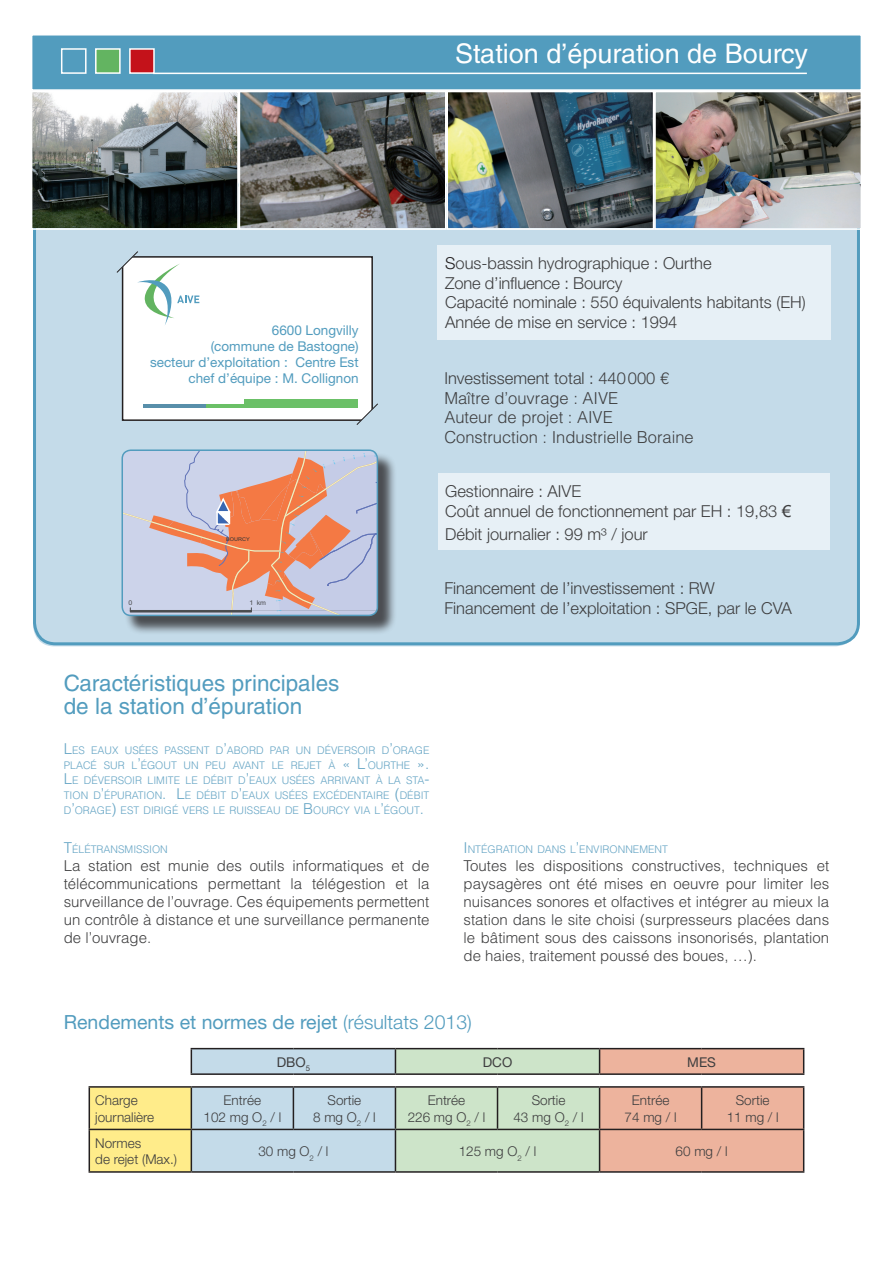
<style>
.page{position:relative;width:893px;height:1263px;background:#fff}
.page>*{position:absolute;margin:0;border:0;box-sizing:border-box;transform-origin:0 0}
.t1{font:27px "Helvetica LT Std";color:#fff}
.t2{font:22.5px/22.5px "Helvetica LT Std";color:#529cbe}
.t3{font:19.5px "Helvetica Neue";color:#529cbe}
.t4{font:300 16.5px/19.8px "Helvetica Neue";color:#3e3e3f}
.t5{font:300 16.5px/19.8px "Helvetica LT Std";color:#3e3e3f}
.t6{font:300 15px/18px "Helvetica LT Std";color:#3e3e3f;text-align:justify}
.t7{font:300 13.5px/16.2px "Helvetica Neue";color:#3e3e3f;text-align:center}
.t8{font:13.5px/16.2px "Helvetica Neue";color:#529cbe;text-align:right}
.t9{font:13.5px "Helvetica Neue";color:#3e3e3f}
.t10{font:300 10.5px/15px "Helvetica LT Std";color:#64a4c4;text-align:justify}
.t11{font:6.75px "Courier New";color:#29c4f3;scale:.94 1}
.t12{font:6.6px "Arial";color:#4a4c4f;scale:1.07 1}
.t13{font:5.25px "Arial";letter-spacing:.005em;color:#2f3234;scale:1.07 1}
.s1{color:#231f20}
.s2{font-family:"Helvetica LT Std"}
.s3{font-family:"Arial";font-weight:400}
.s4{font-size:15px}
.s5{font-weight:300}
</style>
<div class="page">
<div style="left:31px;top:34px;width:831px;height:57px;background:#529cbe;border:2px solid #fff"></div>
<div style="left:61px;top:48px;width:26px;height:26px;background:#529cbe;border:2px solid #fff"></div>
<div style="left:95px;top:48px;width:26px;height:26px;background:#63b461;border:2px solid #fff"></div>
<div style="left:129px;top:48px;width:26px;height:26px;background:#c4121a;border:2px solid #fff"></div>
<hr style="left:153px;top:73px;width:654px;height:1px;background:#fff">
<div style="left:33px;top:183px;width:824px;height:463px;background:#c4dbe9;border-radius:21px"></div>
<div style="left:123px;top:257px;width:249px;height:163px;background:#fff"></div>
<div style="left:122px;top:256px;width:251px;height:165px;border:2px solid #231f20"></div>
<div style="left:244px;top:399px;width:113px;height:9px;background:#6bc067"></div>
<hr style="left:143px;top:404px;width:63px;height:4px;background:#588faa">
<svg style="left:116px;top:251px;width:83px;height:75px"></svg>
<svg style="left:356px;top:403px;width:22px;height:22px"></svg>
<hr style="left:206px;top:404px;width:40px;height:4px;background:#6bc067">
<img style="left:34px;top:94px;width:617px;height:133px">
<div style="left:31px;top:91px;width:208px;height:139px;border:2px solid #fff"></div>
<div style="left:239px;top:91px;width:207px;height:139px;border:2px solid #fff"></div>
<div style="left:446px;top:91px;width:208px;height:139px;border:2px solid #fff"></div>
<img style="left:657px;top:94px;width:202px;height:133px">
<div style="left:654px;top:91px;width:208px;height:139px;border:2px solid #fff"></div>
<div style="left:437px;top:245px;width:393px;height:95px;background:#e7f0f6"></div>
<div style="left:438px;top:474px;width:391px;height:76px;background:#e7f0f6"></div>
<div style="left:124px;top:452px;width:273px;height:183px;background:#231f20;opacity:.75"></div>
<hr style="left:191px;top:1048px;width:102px;height:1px;background:#231f20">
<hr style="left:293px;top:1048px;width:102px;height:1px;background:#231f20">
<hr style="left:395px;top:1048px;width:102px;height:1px;background:#231f20">
<hr style="left:497px;top:1048px;width:103px;height:1px;background:#231f20">
<hr style="left:600px;top:1048px;width:102px;height:1px;background:#231f20">
<hr style="left:702px;top:1048px;width:102px;height:1px;background:#231f20">
<hr style="left:89px;top:1171px;width:102px;height:2px;background:#231f20">
<hr style="left:191px;top:1171px;width:102px;height:2px;background:#231f20">
<hr style="left:293px;top:1171px;width:102px;height:2px;background:#231f20">
<hr style="left:395px;top:1171px;width:102px;height:2px;background:#231f20">
<hr style="left:497px;top:1171px;width:103px;height:2px;background:#231f20">
<hr style="left:600px;top:1171px;width:102px;height:2px;background:#231f20">
<hr style="left:702px;top:1171px;width:102px;height:2px;background:#231f20">
<svg style="left:89px;top:1049px;width:715px;height:123px"></svg>
<hr style="left:191px;top:1073px;width:102px;height:2px;background:#231f20">
<hr style="left:293px;top:1073px;width:102px;height:2px;background:#231f20">
<hr style="left:395px;top:1073px;width:102px;height:2px;background:#231f20">
<hr style="left:497px;top:1073px;width:103px;height:2px;background:#231f20">
<hr style="left:600px;top:1073px;width:102px;height:2px;background:#231f20">
<hr style="left:702px;top:1073px;width:102px;height:2px;background:#231f20">
<hr style="left:89px;top:1086px;width:102px;height:2px;background:#231f20">
<hr style="left:191px;top:1086px;width:102px;height:2px;background:#231f20">
<hr style="left:293px;top:1086px;width:102px;height:2px;background:#231f20">
<hr style="left:395px;top:1086px;width:102px;height:2px;background:#231f20">
<hr style="left:497px;top:1086px;width:103px;height:2px;background:#231f20">
<hr style="left:600px;top:1086px;width:102px;height:2px;background:#231f20">
<hr style="left:702px;top:1086px;width:102px;height:2px;background:#231f20">
<svg style="left:122px;top:450px;width:256px;height:165px"></svg>
<h1 class="t1" style="left:455px;top:38px;width:354px">Station d’épuration de Bourcy</h1>
<p class="t8" style="left:150px;top:321px;width:210px">6600 Longvilly<br>(commune de Bastogne)<br>secteur d’exploitation : Centre Est chef d’équipe : M. Collignon</p>
<p class="t13" style="left:226px;top:536px;width:24px">BOURCY</p>
<p class="t12" style="left:128px;top:598px;width:5px">0</p>
<p class="t12" style="left:249px;top:598px;width:17px">1 km</p>
<p class="t11" style="left:282px;top:589px;width:6px;rotate:90deg">!</p>
<p class="t4" style="left:445px;top:253px;width:362px"><span class="s1">S</span>ous-bassin hydrographique : Ourthe<br>Zone d’influence : Bourcy<br>Capacité nominale : 550 équivalents habitants (EH)<br>Année de mise en service : 1994</p>
<p class="t4" style="left:444px;top:368px;width:226px">Investissement total : 440000 <span class="s2">€</span></p>
<p class="t5" style="left:444px;top:388px;width:251px">Maître d’ouvrage : AIVE<br>Auteur de projet : AIVE<br>Construction : Industrielle Boraine</p>
<p class="t4" style="left:445px;top:481px;width:348px">Gestionnaire : AIVE<br>Coût annuel de fonctionnement par EH : 19,83 <span class="s3">€</span></p>
<p class="t4" style="left:445px;top:523px;width:204px">Débit journalier : 99 m³ / jour</p>
<p class="t4" style="left:444px;top:578px;width:349px">Financement de l’investissement : RW<br>Financement de l’exploitation : SPGE, par le CVA</p>
<h2 class="t2" style="left:64px;top:672px;width:277px">Caractéristiques principales de la station d’épuration</h2>
<p class="t10" style="left:64px;top:743px;width:367px"><span class="s4">L</span>ES EAUX USÉES PASSENT D<span class="s4">’</span>ABORD PAR UN DÉVERSOIR D<span class="s4">’</span>ORAGE PLACÉ SUR L<span class="s4">’</span>ÉGOUT UN PEU AVANT LE REJET À <span class="s4">« L’</span>OURTHE <span class="s4">».<br>L</span>E DÉVERSOIR LIMITE LE DÉBIT D<span class="s4">’</span>EAUX USÉES ARRIVANT À LA STA<span class="s4">-</span>TION D<span class="s4">’</span>ÉPURATION<span class="s4">. L</span>E DÉBIT D<span class="s4">’</span>EAUX USÉES EXCÉDENTAIRE <span class="s4">(</span>DÉBIT D<span class="s4">’</span>ORAGE<span class="s4">)</span> EST DIRIGÉ VERS LE RUISSEAU DE <span class="s4">B</span>OURCY VIA L<span class="s4">’</span>ÉGOUT<span class="s4">.</span></p>
<p class="t10" style="left:64px;top:842px;width:106px"><span class="s4">T</span>ÉLÉTRANSMISSION</p>
<p class="t6" style="left:64px;top:857px;width:367px">La station est munie des outils informatiques et de télécommunications permettant la télégestion et la surveillance de l’ouvrage. Ces équipements permettent un contrôle à distance et une surveillance permanente de l’ouvrage.</p>
<p class="t10" style="left:463px;top:842px;width:206px"><span class="s4">I</span> NTÉGRATION DANS L<span class="s4">’</span>ENVIRONNEMENT</p>
<p class="t6" style="left:463px;top:857px;width:367px">Toutes les dispositions constructives, techniques et paysagères ont été mises en oeuvre pour limiter les nuisances sonores et olfactives et intégrer au mieux la station dans le site choisi (surpresseurs placées dans le bâtiment sous des caissons insonorisés, plantation de haies, traitement poussé des boues, …).</p>
<h3 class="t3" style="left:64px;top:1010px;width:410px">Rendements et normes de rejet <span class="s5">(résultats 2013)</span></h3>
<p class="t9" style="left:277px;top:1054px;width:35px">DBO<sub>5</sub></p>
<p class="t9" style="left:483px;top:1054px;width:31px">DCO</p>
<p class="t9" style="left:687px;top:1054px;width:30px">MES</p>
<p class="t7" style="left:95px;top:1092px;width:61px;text-align:left">Charge journalière</p>
<p class="t7" style="left:204px;top:1092px;width:79px">Entrée<br>102 mg O<sub>2</sub> / l</p>
<p class="t7" style="left:313px;top:1092px;width:64px">Sortie<br>8 mg O<sub>2</sub> / l</p>
<p class="t7" style="left:408px;top:1092px;width:79px">Entrée<br>226 mg O<sub>2</sub> / l</p>
<p class="t7" style="left:513px;top:1092px;width:72px">Sortie<br>43 mg O<sub>2</sub> / l</p>
<p class="t7" style="left:625px;top:1092px;width:54px">Entrée<br>74 mg / l</p>
<p class="t7" style="left:727px;top:1092px;width:54px">Sortie<br>11 mg / l</p>
<p class="t7" style="left:95px;top:1135px;width:83px;text-align:left">Normes<br>de rejet (Max.)</p>
<p class="t7" style="left:258px;top:1143px;width:72px">30 mg O<sub>2</sub> / l</p>
<p class="t7" style="left:459px;top:1143px;width:79px">125 mg O<sub>2</sub> / l</p>
<p class="t7" style="left:676px;top:1143px;width:54px">60 mg / l</p>
</div>
